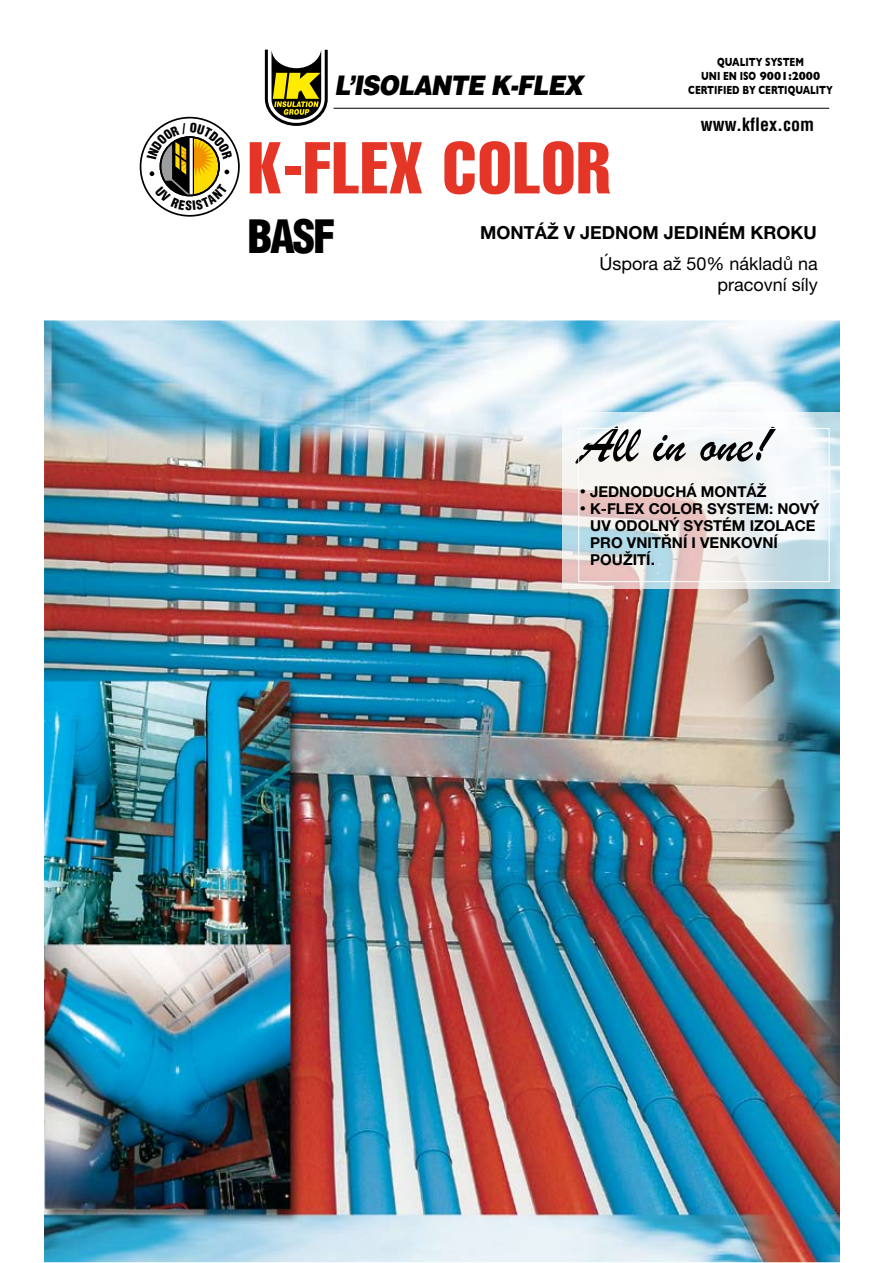
<style>
.page{position:relative;width:893px;height:1263px;background:#fff}
.page>*{position:absolute;margin:0;border:0;box-sizing:border-box;transform-origin:0 0}
.t1{font:extra-condensed 72px "Helvetica";letter-spacing:.025em;color:#e53527}
.t2{font:54px "Brush Script";color:#000}
.t3{font:900 condensed 44.85px "Helvetica";color:#000}
.t4{font:italic 900 27px "Helvetica";letter-spacing:-.04em;color:#000;scale:.9 1}
.t5{font:18px/21px "Helvetica Neue East A";color:#000;text-align:right}
.t6{font:700 18px "Helvetica Neue East A";color:#000}
.t7{font:700 condensed 18px "Helvetica";color:#000}
.t8{font:700 15px/16.8px "Helvetica Neue East A";color:#000}
.t9{font:700 12px/14.2px "Gill Sans";color:#000;text-align:center;scale:.75 1}
</style>
<div class="page">
<img style="left:46px;top:322px;width:794px;height:938px">
<svg style="left:265px;top:50px;width:63px;height:76px"></svg>
<hr style="left:334px;top:108px;width:495px;height:1px;background:#000">
<svg style="left:562px;top:412px;width:278px;height:177px"></svg>
<div style="left:579px;top:428px;width:250px;height:154px;border:1px solid #fff"></div>
<svg style="left:139px;top:116px;width:101px;height:101px"></svg>
<p class="t9" style="left:701px;top:54px;width:160px">QUALITY SYSTEM<br>UNI EN ISO 9001:2000</p>
<h3 class="t4" style="left:334px;top:67px;width:278px">L’ISOLANTE K-FLEX</h3>
<p class="t9" style="left:688px;top:83px;width:194px">CERTIFIED BY CERTIQUALITY</p>
<p class="t7" style="left:701px;top:114px;width:115px">www.kflex.com</p>
<h1 class="t1" style="left:248px;top:122px;width:364px">K-FLEX COLOR</h1>
<p class="t6" style="left:480px;top:221px;width:338px">MONTÁŽ V JEDNOM JEDINÉM KROKU</p>
<p class="t5" style="left:600px;top:253px;width:220px">Úspora až 50% nákladů na pracovní síly</p>
<h3 class="t3" style="left:247px;top:209px;width:89px">BASF</h3>
<h2 class="t2" style="left:579px;top:411px;width:194px">All in one!</h2>
<p class="t8" style="left:579px;top:484px;width:189px">• JEDNODUCHÁ MONTÁŽ</p>
<p class="t8" style="left:590px;top:500px;width:231px;text-indent:-11px">• K-FLEX COLOR SYSTEM: NOVÝ<br>UV ODOLNÝ SYSTÉM IZOLACE<br>PRO VNITŘNÍ I VENKOVNÍ<br>POUŽITÍ.</p>
</div>
